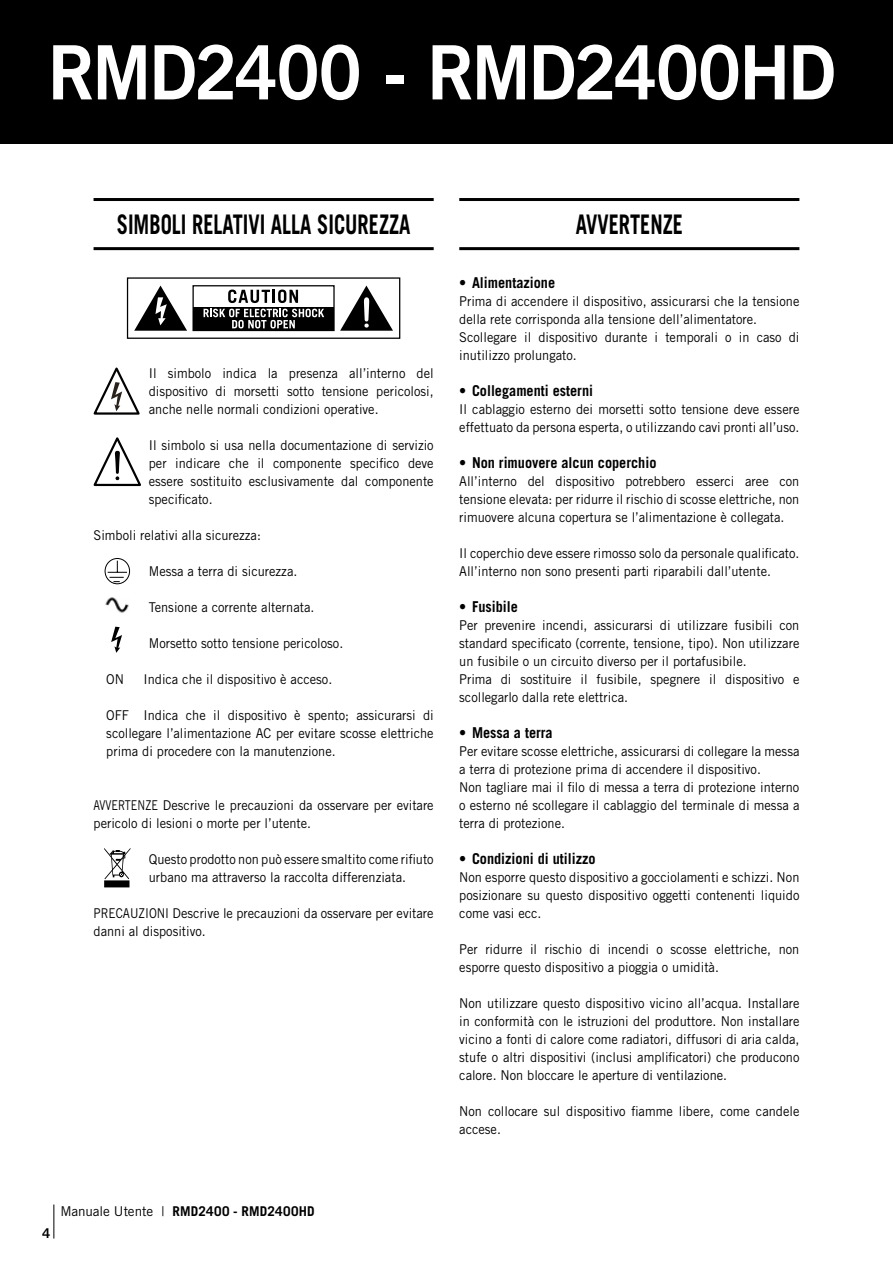
<style>
.page{position:relative;width:893px;height:1263px;background:#fff}
.page>*{position:absolute;margin:0;border:0;box-sizing:border-box;transform-origin:0 0}
.t1{font:75px "Trade Gothic LT Std Bd 2";letter-spacing:-.035em;color:#fff;scale:.95 1}
.t2{font:700 27px "Trade Gothic LT Std";color:#000;scale:.75 1}
.t3{font:700 15px "Trade Gothic LT Std";color:#000;scale:.95 1}
.t4{font:13.5px/18px "Trade Gothic LT Std";color:#000;scale:.95 1}
.t5{font:13.5px/18px "Trade Gothic LT Std";color:#000;scale:.8 1}
.t6{font:13.5px/18px "Trade Gothic LT Std";color:#000;scale:.87 1}
.t7{font:700 13.5px "Trade Gothic LT Std";letter-spacing:.015em;color:#000}
.t8{font:13.5px "Trade Gothic LT Std Bd 2";color:#000}
.s1{font-weight:400}
</style>
<div class="page">
<div style="left:0;top:0;width:893px;height:144px;background:#000"></div>
<hr style="left:54px;top:1204px;width:1px;height:34px;background:#000">
<hr style="left:94px;top:247px;width:340px;height:3px;background:#000">
<svg style="left:93px;top:437px;width:48px;height:50px"></svg>
<svg style="left:93px;top:367px;width:47px;height:48px"></svg>
<svg style="left:104px;top:848px;width:26px;height:31px"></svg>
<div style="left:104px;top:880px;width:25px;height:7px;background:#000"></div>
<hr style="left:94px;top:198px;width:340px;height:3px;background:#000">
<hr style="left:459px;top:247px;width:340px;height:3px;background:#000">
<hr style="left:459px;top:198px;width:340px;height:3px;background:#000">
<div style="left:127px;top:277px;width:273px;height:62px;border:1px solid #000"></div>
<svg style="left:134px;top:286px;width:53px;height:45px"></svg>
<svg style="left:340px;top:286px;width:53px;height:45px"></svg>
<div style="left:192px;top:285px;width:143px;height:46px;border:1px solid #000"></div>
<svg style="left:193px;top:307px;width:141px;height:23px"></svg>
<svg style="left:228px;top:290px;width:70px;height:13px"></svg>
<svg style="left:204px;top:309px;width:120px;height:19px"></svg>
<svg style="left:104px;top:558px;width:26px;height:27px"></svg>
<svg style="left:111px;top:627px;width:11px;height:26px"></svg>
<img style="left:105px;top:597px;width:24px;height:16px">
<h1 class="t1" style="left:48px;top:26px;width:831px">RMD2400 - RMD2400HD</h1>
<h2 class="t2" style="left:117px;top:208px;width:393px">SIMBOLI RELATIVI ALLA SICUREZZA</h2>
<h2 class="t2" style="left:576px;top:208px;width:145px">AVVERTENZE</h2>
<p class="t4" style="left:149px;top:364px;width:301px;text-align:justify">Il simbolo indica la presenza all’interno del dispositivo di morsetti sotto tensione pericolosi, anche nelle normali condizioni operative.</p>
<p class="t4" style="left:149px;top:436px;width:301px;text-align:justify">Il simbolo si usa nella documentazione di servizio per indicare che il componente specifico deve essere sostituito esclusivamente dal componente specificato.</p>
<p class="t4" style="left:94px;top:526px;width:178px">Simboli relativi alla sicurezza:</p>
<p class="t4" style="left:149px;top:562px;width:158px">Messa a terra di sicurezza.</p>
<p class="t4" style="left:149px;top:598px;width:176px">Tensione a corrente alternata.</p>
<p class="t4" style="left:149px;top:634px;width:206px">Morsetto sotto tensione pericoloso.</p>
<p class="t4" style="left:106px;top:670px;width:20px">ON</p>
<p class="t4" style="left:143px;top:670px;width:200px">Indica che il dispositivo è acceso.</p>
<p class="t4" style="left:106px;top:706px;width:346px;text-align:justify">OFF Indica che il dispositivo è spento; assicurarsi di scollegare l’alimentazione AC per evitare scosse elettriche prima di procedere con la manutenzione.</p>
<p class="t5" style="left:94px;top:796px;width:427px">AVVERTENZE Descrive le precauzioni da osservare per evitare pericolo di lesioni o morte per l’utente.</p>
<p class="t4" style="left:149px;top:850px;width:301px">Questo prodotto non può essere smaltito come rifiuto urbano ma attraverso la raccolta differenziata.</p>
<p class="t6" style="left:94px;top:904px;width:392px">PRECAUZIONI Descrive le precauzioni da osservare per evitare danni al dispositivo.</p>
<p class="t3" style="left:459px;top:273px;width:102px">• Alimentazione</p>
<p class="t4" style="left:459px;top:292px;width:360px">Prima di accendere il dispositivo, assicurarsi che la tensione della rete corrisponda alla tensione dell’alimentatore.<br>Scollegare il dispositivo durante i temporali o in caso di inutilizzo prolungato.</p>
<p class="t3" style="left:459px;top:381px;width:142px">• Collegamenti esterni</p>
<p class="t4" style="left:459px;top:400px;width:360px">Il cablaggio esterno dei morsetti sotto tensione deve essere effettuato da persona esperta, o utilizzando cavi pronti all’uso.</p>
<p class="t3" style="left:459px;top:453px;width:209px">• Non rimuovere alcun coperchio</p>
<p class="t4" style="left:459px;top:472px;width:360px;text-align:justify">All’interno del dispositivo potrebbero esserci aree con tensione elevata: per ridurre il rischio di scosse elettriche, non rimuovere alcuna copertura se l’alimentazione è collegata.</p>
<p class="t4" style="left:459px;top:544px;width:360px">Il coperchio deve essere rimosso solo da personale qualificato.<br>All’interno non sono presenti parti riparabili dall’utente.</p>
<p class="t3" style="left:459px;top:597px;width:63px">• Fusibile</p>
<p class="t4" style="left:459px;top:616px;width:360px">Per prevenire incendi, assicurarsi di utilizzare fusibili con standard specificato (corrente, tensione, tipo). Non utilizzare un fusibile o un circuito diverso per il portafusibile.<br>Prima di sostituire il fusibile, spegnere il dispositivo e scollegarlo dalla rete elettrica.</p>
<p class="t3" style="left:459px;top:723px;width:100px">• Messa a terra</p>
<p class="t4" style="left:459px;top:742px;width:360px">Per evitare scosse elettriche, assicurarsi di collegare la messa a terra di protezione prima di accendere il dispositivo.<br>Non tagliare mai il filo di messa a terra di protezione interno o esterno né scollegare il cablaggio del terminale di messa a terra di protezione.</p>
<p class="t3" style="left:459px;top:849px;width:145px">• Condizioni di utilizzo</p>
<p class="t4" style="left:459px;top:868px;width:360px;text-align:justify">Non esporre questo dispositivo a gocciolamenti e schizzi. Non posizionare su questo dispositivo oggetti contenenti liquido come vasi ecc.</p>
<p class="t4" style="left:459px;top:940px;width:360px">Per ridurre il rischio di incendi o scosse elettriche, non esporre questo dispositivo a pioggia o umidità.</p>
<p class="t4" style="left:459px;top:994px;width:360px;text-align:justify">Non utilizzare questo dispositivo vicino all’acqua. Installare in conformità con le istruzioni del produttore. Non installare vicino a fonti di calore come radiatori, diffusori di aria calda, stufe o altri dispositivi (inclusi amplificatori) che producono calore. Non bloccare le aperture di ventilazione.</p>
<p class="t4" style="left:459px;top:1102px;width:360px">Non collocare sul dispositivo fiamme libere, come candele accese.</p>
<p class="t8" style="left:42px;top:1225px;width:10px">4</p>
<p class="t7" style="left:60px;top:1203px;width:256px"><span class="s1">Manuale Utente |</span> RMD2400 - RMD2400HD</p>
</div>
